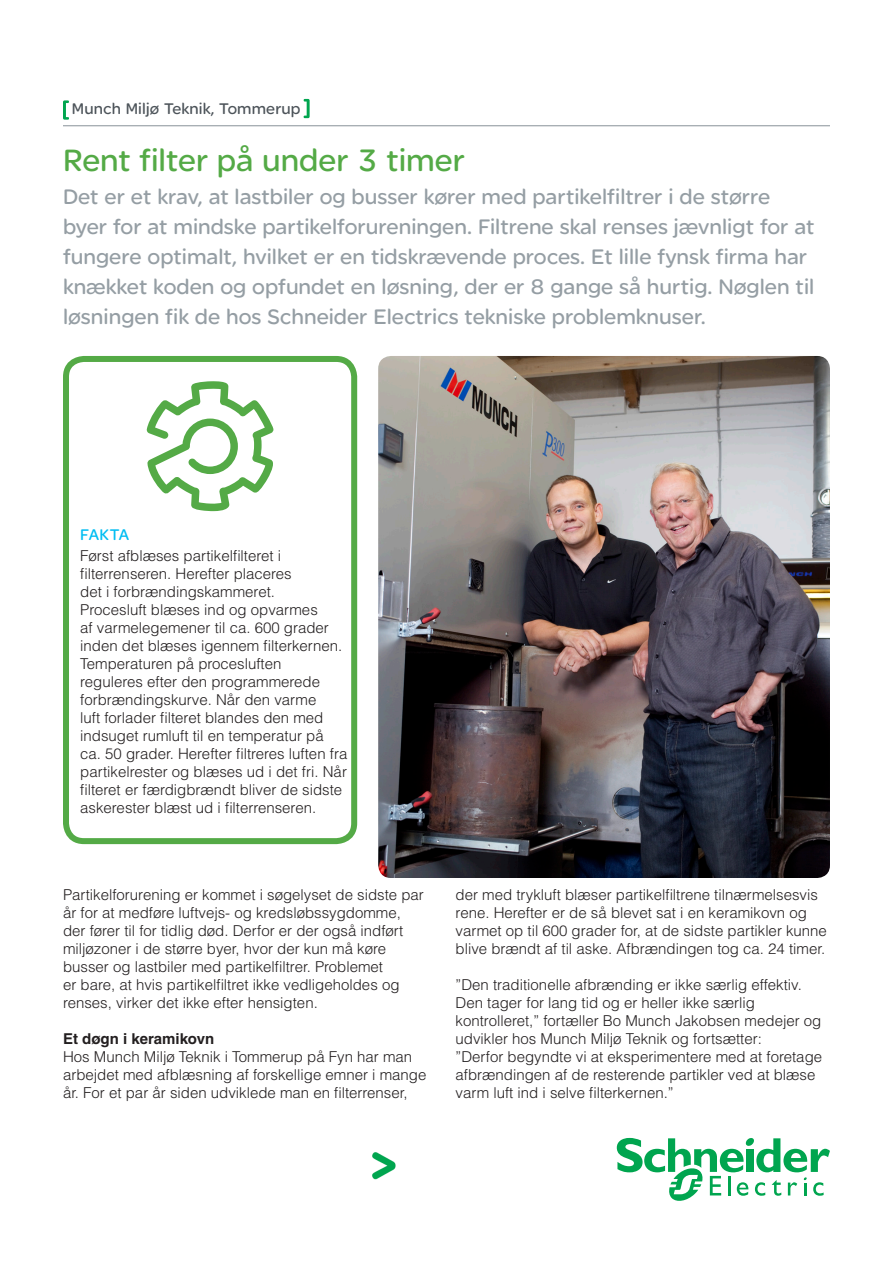
<style>
.page{position:relative;width:893px;height:1263px;background:#fff}
.page>*{position:absolute;margin:0;border:0;box-sizing:border-box;transform-origin:0 0}
.Heading_1{font:33px "SE Optimist";color:#54aa46}
.Heading_1-2{font:22.5px/30px "SE Optimist";color:#959ea4}
.Page_title{font:16.5px "SE Optimist";letter-spacing:.01em;color:#4d545a}
.sidebar_head{font:16.5px "SE Optimist";color:#01bdf2}
.t1{font:300 15px/18px "Helvetica";color:#231f20}
.t2{font:700 15px "Helvetica";color:#231f20}
</style>
<div class="page">
<div style="left:63px;top:356px;width:294px;height:488px;border:6px solid #54aa46;border-radius:18px"></div>
<hr style="left:63px;top:125px;width:767px;height:1px;background:#959ea4">
<svg style="left:63px;top:100px;width:6px;height:20px"></svg>
<svg style="left:304px;top:99px;width:6px;height:19px"></svg>
<svg style="left:617px;top:1138px;width:213px;height:63px"></svg>
<img style="left:372px;top:1152px;width:24px;height:28px">
<svg style="left:146px;top:381px;width:127px;height:130px"></svg>
<img style="left:378px;top:356px;width:452px;height:522px">
<p class="Page_title" style="left:72px;top:99px;width:230px">Munch Miljø Teknik, Tommerup</p>
<p class="Heading_1" style="left:63px;top:142px;width:403px">Rent filter på under 3 timer</p>
<p class="Heading_1-2" style="left:63px;top:182px;width:753px">Det er et krav, at lastbiler og busser kører med partikelfiltrer i de større byer for at mindske partikelforureningen. Filtrene skal renses jævnligt for at fungere optimalt, hvilket er en tidskrævende proces. Et lille fynsk firma har knækket koden og opfundet en løsning, der er 8 gange så hurtig. Nøglen til løsningen fik de hos Schneider Electrics tekniske problemknuser.</p>
<p class="sidebar_head" style="left:80px;top:525px;width:50px">FAKTA</p>
<p class="t1" style="left:80px;top:547px;width:269px">Først afblæses partikelfilteret i filterrenseren. Herefter placeres<br>det i forbrændingskammeret.<br>Procesluft blæses ind og opvarmes<br>af varmelegemener til ca. 600 grader inden det blæses igennem filterkernen.<br>Temperaturen på procesluften reguleres efter den programmerede forbrændingskurve. Når den varme<br>luft forlader filteret blandes den med indsuget rumluft til en temperatur på ca. 50 grader. Herefter filtreres luften fra partikelrester og blæses ud i det fri. Når filteret er færdigbrændt bliver de sidste askerester blæst ud i filterrenseren.</p>
<p class="t1" style="left:63px;top:885px;width:362px">Partikelforurening er kommet i søgelyset de sidste par år for at medføre luftvejs- og kredsløbssygdomme, der fører til for tidlig død. Derfor er der også indført miljøzoner i de større byer, hvor der kun må køre busser og lastbiler med partikelfiltrer. Problemet<br>er bare, at hvis partikelfiltret ikke vedligeholdes og renses, virker det ikke efter hensigten.</p>
<p class="t2" style="left:63px;top:1029px;width:153px">Et døgn i keramikovn</p>
<p class="t1" style="left:63px;top:1047px;width:365px">Hos Munch Miljø Teknik i Tommerup på Fyn har man arbejdet med afblæsning af forskellige emner i mange år. For et par år siden udviklede man en filterrenser,</p>
<p class="t1" style="left:456px;top:885px;width:373px">der med trykluft blæser partikelfiltrene tilnærmelsesvis rene. Herefter er de så blevet sat i en keramikovn og varmet op til 600 grader for, at de sidste partikler kunne blive brændt af til aske. Afbrændingen tog ca. 24 timer.</p>
<p class="t1" style="left:456px;top:975px;width:367px">”Den traditionelle afbrænding er ikke særlig effektiv.<br>Den tager for lang tid og er heller ikke særlig kontrolleret,” fortæller Bo Munch Jakobsen medejer og udvikler hos Munch Miljø Teknik og fortsætter:</p>
<p class="t1" style="left:456px;top:1047px;width:368px">”Derfor begyndte vi at eksperimentere med at foretage afbrændingen af de resterende partikler ved at blæse varm luft ind i selve filterkernen.”</p>
</div>
